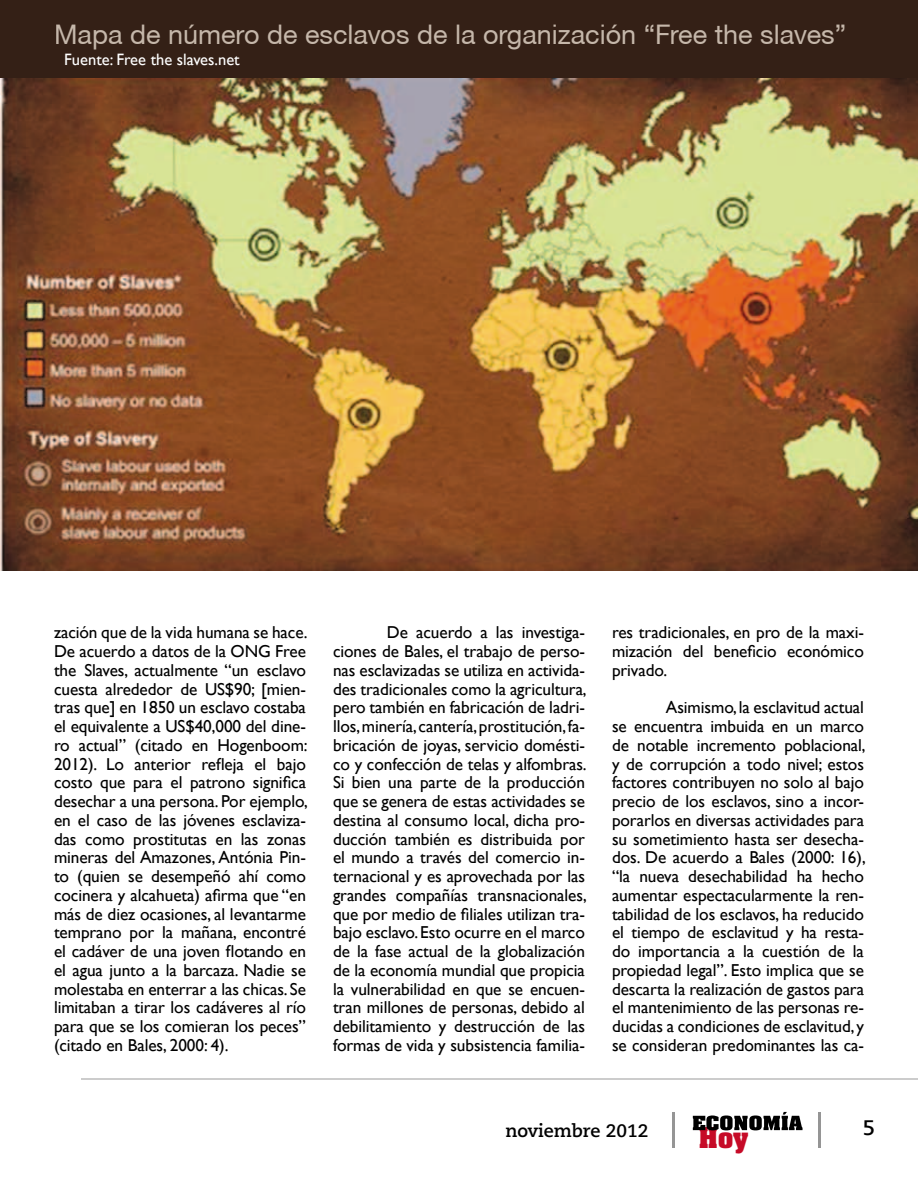
<style>
.page{position:relative;width:918px;height:1188px;background:#fff}
.page>*{position:absolute;margin:0;border:0;box-sizing:border-box;transform-origin:0 0}
.t1{font:27px "Helvetica Neue CE";color:#c5b7aa}
.t2{font:700 24.45px "Aachen";color:#c60a27}
.t3{font:700 21px "Caecilia LT Std";color:#000}
.t4{font:700 18px "Caecilia LT Std";color:#000}
.t5{font:17.25px/18.8px "Gill Sans";letter-spacing:-.005em;color:#000;text-align:justify}
.t6{font:16.5px "Gill Sans";color:#fff}
</style>
<div class="page">
<svg style="left:693px;top:1112px;width:110px;height:18px"></svg>
<hr style="left:672px;top:1112px;width:3px;height:36px;background:#959595">
<hr style="left:818px;top:1112px;width:3px;height:36px;background:#959595">
<hr style="left:81px;top:1078px;width:837px;height:2px;background:#ccc">
<div style="left:0;top:0;width:918px;height:93px;background:#342016"></div>
<img style="left:0;top:78px;width:918px;height:492px">
<h1 class="t1" style="left:54px;top:18px;width:794px">Mapa de número de esclavos de la organización “Free the slaves”</h1>
<p class="t6" style="left:64px;top:50px;width:177px">Fuente: Free the slaves.net</p>
<p class="t5" style="left:54px;top:623px;width:255px">zación que de la vida humana se hace.<br>De acuerdo a datos de la ONG Free the Slaves, actualmente “un esclavo cuesta alrededor de US$90; [mien&shy;tras que] en 1850 un esclavo costaba el equivalente a US$40,000 del dine&shy;ro actual” (citado en Hogenboom:<br>2012). Lo anterior refleja el bajo costo que para el patrono significa desechar a una persona. Por ejemplo, en el caso de las jóvenes esclaviza&shy;das como prostitutas en las zonas mineras del Amazones, Antónia Pin&shy;to (quien se desempeñó ahí como cocinera y alcahueta) afirma que “en más de diez ocasiones, al levantarme temprano por la mañana, encontré el cadáver de una joven flotando en el agua junto a la barcaza. Nadie se molestaba en enterrar a las chicas. Se limitaban a tirar los cadáveres al río para que se los comieran los peces” (citado en Bales, 2000: 4).</p>
<p class="t5" style="left:333px;top:623px;width:255px;text-indent:54px">De acuerdo a las investiga&shy;ciones de Bales, el trabajo de perso&shy;nas esclavizadas se utiliza en activida&shy;des tradicionales como la agricultura, pero también en fabricación de ladri&shy;llos, minería, cantería, prostitución, fa&shy;bricación de joyas, servicio domésti&shy;co y confección de telas y alfombras.<br>Si bien una parte de la producción que se genera de estas actividades se destina al consumo local, dicha pro&shy;ducción también es distribuida por el mundo a través del comercio in&shy;ternacional y es aprovechada por las grandes compañías transnacionales, que por medio de filiales utilizan tra&shy;bajo esclavo. Esto ocurre en el marco de la fase actual de la globalización de la economía mundial que propicia la vulnerabilidad en que se encuen&shy;tran millones de personas, debido al debilitamiento y destrucción de las formas de vida y subsistencia familia-</p>
<p class="t5" style="left:612px;top:623px;width:253px">res tradicionales, en pro de la maxi&shy;mización del beneficio económico privado.</p>
<p class="t5" style="left:612px;top:698px;width:255px;text-indent:54px">Asimismo, la esclavitud actual se encuentra imbuida en un marco de notable incremento poblacional, y de corrupción a todo nivel; estos factores contribuyen no solo al bajo precio de los esclavos, sino a incor&shy;porarlos en diversas actividades para su sometimiento hasta ser desecha&shy;dos. De acuerdo a Bales (2000: 16), “la nueva desechabilidad ha hecho aumentar espectacularmente la ren&shy;tabilidad de los esclavos, ha reducido el tiempo de esclavitud y ha resta&shy;do importancia a la cuestión de la propiedad legal”. Esto implica que se descarta la realización de gastos para el mantenimiento de las personas re&shy;ducidas a condiciones de esclavitud, y se consideran predominantes las ca-</p>
<p class="t4" style="left:506px;top:1121px;width:144px">noviembre 2012</p>
<h2 class="t2" style="left:699px;top:1120px;width:51px">Hoy</h2>
<p class="t3" style="left:863px;top:1116px;width:14px">5</p>
</div>
